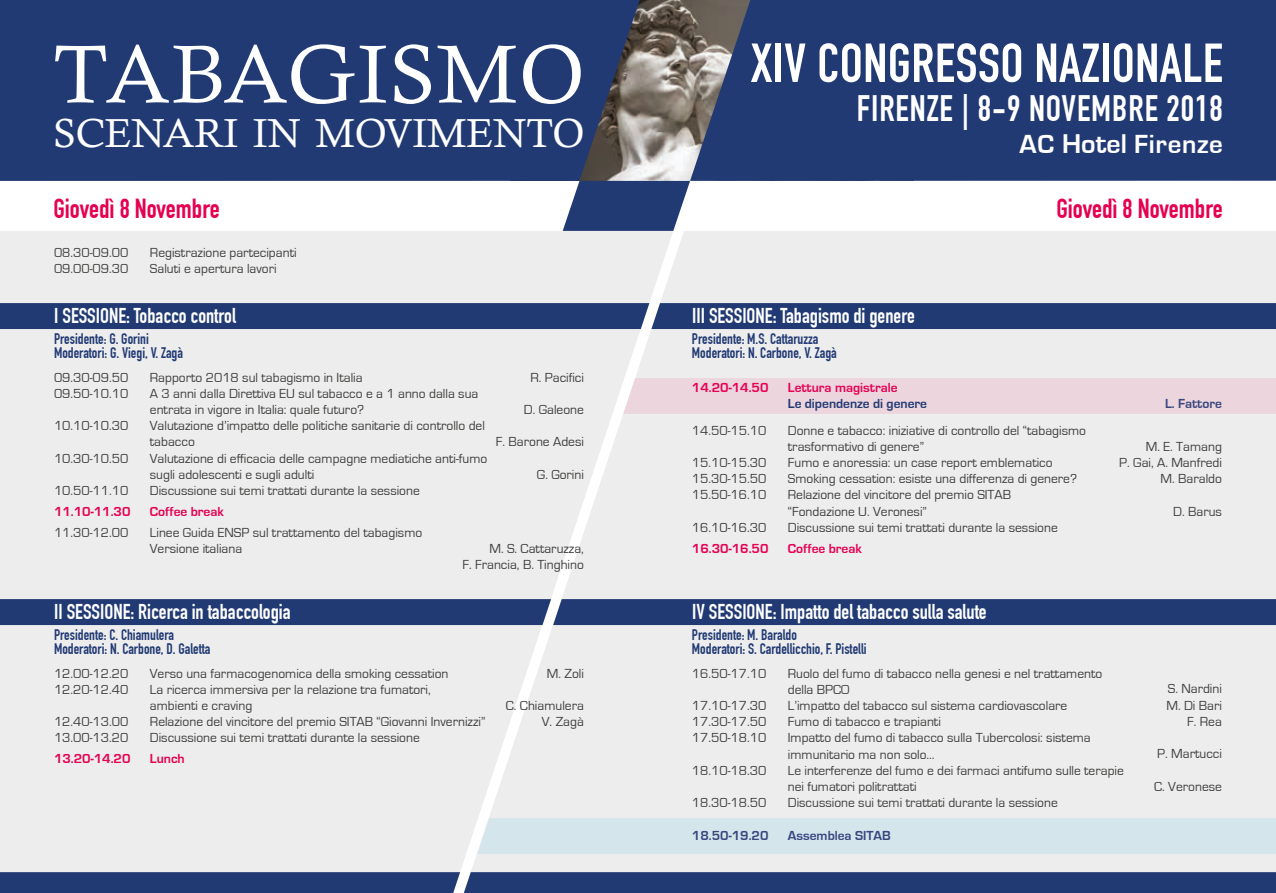
<style>
.page{position:relative;width:1276px;height:893px;background:#fff}
.page>*{position:absolute;margin:0;border:0;box-sizing:border-box;transform-origin:0 0}
.t1{font:82.5px "Calisto";letter-spacing:.025em;color:#fff}
.t2{font:700 54px "DIN Condensed";letter-spacing:.01em;color:#fff}
.t3{font:40.5px "Calisto";color:#fff}
.t4{font:700 36px "DIN Condensed";letter-spacing:.025em;color:#fff}
.t5{font:700 27px "DIN Condensed";color:#e50051}
.t6{font:700 27px "Eurostile";letter-spacing:.025em;color:#fff}
.t7{font:700 21px "DIN Condensed";color:#fff}
.t8{font:700 15px/13.5px "DIN Condensed";color:#213a74}
.t9{font:13.5px/16.2px "Eurostile";color:#3d3d3c}
.t10{font:700 13.5px "Eurostile";color:#e50051}
.t11{font:700 13.5px "Eurostile";color:#38467e}
.t12{font:700 13.5px "Eurostile";color:#213a74}
.s1{font-size:28.05px}
</style>
<div class="page">
<div style="left:0;top:231px;width:1276px;height:641px;background:#ededed"></div>
<div style="left:0;top:872px;width:1276px;height:21px;background:#213a74"></div>
<svg style="left:0;top:0;width:1276px;height:181px;background:#2b4174"></svg>
<svg style="left:563px;top:181px;width:127px;height:50px;background:#3e5386"></svg>
<svg style="left:857px;top:94px;width:14px;height:29px"></svg>
<div style="left:872px;top:95px;width:5px;height:27px;border:2px solid #213a74"></div>
<div style="left:879px;top:94px;width:75px;height:29px;background:#213a74"></div>
<div style="left:963px;top:93px;width:4px;height:38px;border:2px solid #213a74"></div>
<svg style="left:977px;top:93px;width:15px;height:30px"></svg>
<div style="left:993px;top:109px;width:12px;height:5px;border:2px solid #213a74"></div>
<div style="left:1006px;top:93px;width:217px;height:62px;background:#213a74"></div>
<div style="left:623px;top:378px;width:653px;height:36px;background:#ecd5dd"></div>
<div style="left:0;top:303px;width:1276px;height:26px;background:#213a74"></div>
<div style="left:0;top:599px;width:1276px;height:26px;background:#213a74"></div>
<div style="left:477px;top:818px;width:799px;height:36px;background:#d5e5ec"></div>
<h1 class="t1" style="left:53px;top:26px;width:532px">TABAGISMO</h1>
<h3 class="t3" style="left:53px;top:110px;width:532px">SCENARI IN MOVIMENTO</h3>
<h2 class="t2" style="left:751px;top:31px;width:473px">XIV CONGRESSO NAZIONALE</h2>
<h3 class="t4" style="left:857px;top:88px;width:367px">FIRENZE | 8-9 NOVEMBRE 2018</h3>
<h3 class="t6" style="left:1019px;top:129px;width:205px">AC <span class="s1">Hotel</span> Firenze</h3>
<h3 class="t5" style="left:53px;top:192px;width:168px">Giovedì 8 Novembre</h3>
<h3 class="t5" style="left:1056px;top:192px;width:168px">Giovedì 8 Novembre</h3>
<p class="t9" style="left:54px;top:245px;width:76px">08.30-09.00<br>09.00-09.30</p>
<p class="t9" style="left:150px;top:245px;width:148px">Registrazione partecipanti<br>Saluti e apertura lavori</p>
<h3 class="t7" style="left:54px;top:303px;width:183px">I SESSIONE: Tobacco control</h3>
<p class="t8" style="left:54px;top:332px;width:130px">Presidente: G. Gorini<br>Moderatori: G. Viegi, V. Zagà</p>
<p class="t9" style="left:54px;top:369px;width:76px">09.30-09.50<br>09.50-10.10</p>
<p class="t9" style="left:54px;top:418px;width:76px">10.10-10.30</p>
<p class="t9" style="left:54px;top:450px;width:76px">10.30-10.50</p>
<p class="t9" style="left:54px;top:483px;width:76px">10.50-11.10</p>
<p class="t10" style="left:54px;top:504px;width:78px">11.10-11.30</p>
<p class="t9" style="left:54px;top:525px;width:76px">11.30-12.00</p>
<p class="t9" style="left:530px;top:369px;width:55px">R. Pacifici</p>
<p class="t9" style="left:524px;top:402px;width:61px">D. Galeone</p>
<p class="t9" style="left:496px;top:434px;width:89px">F. Barone Adesi</p>
<p class="t9" style="left:537px;top:466px;width:48px">G. Gorini</p>
<p class="t9" style="left:150px;top:369px;width:339px">Rapporto 2018 sul tabagismo in Italia<br>A 3 anni dalla Direttiva EU sul tabacco e a 1 anno dalla sua entrata in vigore in Italia: quale futuro?<br>Valutazione d’impatto delle politiche sanitarie di controllo del tabacco<br>Valutazione di efficacia delle campagne mediatiche anti-fumo sugli adolescenti e sugli adulti<br>Discussione sui temi trattati durante la sessione</p>
<p class="t10" style="left:150px;top:504px;width:76px">Coffee break</p>
<p class="t9" style="left:150px;top:525px;width:274px">Linee Guida ENSP sul trattamento del tabagismo<br>Versione italiana</p>
<p class="t9" style="left:462px;top:541px;width:123px;text-align:right">M. S. Cattaruzza,<br>F. Francia, B. Tinghino</p>
<h3 class="t7" style="left:54px;top:599px;width:238px">II SESSIONE: Ricerca in tabaccologia</h3>
<p class="t8" style="left:54px;top:628px;width:158px">Presidente: C. Chiamulera<br>Moderatori: N. Carbone, D. Galetta</p>
<p class="t9" style="left:54px;top:665px;width:76px">12.00-12.20<br>12.20-12.40</p>
<p class="t9" style="left:54px;top:714px;width:76px">12.40-13.00<br>13.00-13.20</p>
<p class="t10" style="left:54px;top:751px;width:78px">13.20-14.20</p>
<p class="t9" style="left:150px;top:665px;width:337px">Verso una farmacogenomica della smoking cessation<br>La ricerca immersiva per la relazione tra fumatori,<br>ambienti e craving<br>Relazione del vincitore del premio SITAB “Giovanni Invernizzi” Discussione sui temi trattati durante la sessione</p>
<p class="t10" style="left:150px;top:751px;width:36px">Lunch</p>
<p class="t9" style="left:547px;top:665px;width:39px">M. Zoli</p>
<p class="t9" style="left:506px;top:698px;width:80px;text-align:right">C. Chiamulera<br>V. Zagà</p>
<h3 class="t7" style="left:692px;top:303px;width:224px">III SESSIONE: Tabagismo di genere</h3>
<p class="t8" style="left:692px;top:332px;width:146px">Presidente: M.S. Cattaruzza<br>Moderatori: N. Carbone, V. Zagà</p>
<p class="t10" style="left:692px;top:380px;width:78px">14.20-14.50</p>
<p class="t10" style="left:788px;top:380px;width:111px">Lettura magistrale</p>
<p class="t12" style="left:788px;top:397px;width:141px">Le dipendenze di genere</p>
<p class="t9" style="left:692px;top:422px;width:76px">14.50-15.10</p>
<p class="t9" style="left:692px;top:455px;width:76px;text-align:justify">15.10-15.30<br>15.30-15.50<br>15.50-16.10</p>
<p class="t9" style="left:692px;top:520px;width:76px">16.10-16.30</p>
<p class="t10" style="left:692px;top:541px;width:78px">16.30-16.50</p>
<p class="t9" style="left:788px;top:422px;width:300px">Donne e tabacco: iniziative di controllo del “tabagismo trasformativo di genere”<br>Fumo e anoressia: un case report emblematico Smoking cessation: esiste una differenza di genere?<br>Relazione del vincitore del premio SITAB<br>“Fondazione U. Veronesi”<br>Discussione sui temi trattati durante la sessione</p>
<p class="t10" style="left:788px;top:541px;width:76px">Coffee break</p>
<h3 class="t7" style="left:692px;top:599px;width:296px">IV SESSIONE: Impatto del tabacco sulla salute</h3>
<p class="t8" style="left:692px;top:628px;width:176px">Presidente: M. Baraldo<br>Moderatori: S. Cardellicchio, F. Pistelli</p>
<p class="t11" style="left:1165px;top:397px;width:58px">L. Fattore</p>
<p class="t9" style="left:1119px;top:439px;width:104px;text-align:right">M. E. Tamang<br>P. Gai, A. Manfredi<br>M. Baraldo</p>
<p class="t9" style="left:1173px;top:503px;width:50px">D. Barus</p>
<p class="t9" style="left:692px;top:665px;width:76px">16.50-17.10</p>
<p class="t9" style="left:692px;top:698px;width:76px;text-align:justify">17.10-17.30<br>17.30-17.50<br>17.50-18.10</p>
<p class="t9" style="left:692px;top:762px;width:76px">18.10-18.30</p>
<p class="t9" style="left:692px;top:795px;width:76px">18.30-18.50</p>
<p class="t11" style="left:692px;top:828px;width:78px">18.50-19.20</p>
<p class="t9" style="left:788px;top:665px;width:337px">Ruolo del fumo di tabacco nella genesi e nel trattamento della BPCO<br>L’impatto del tabacco sul sistema cardiovascolare<br>Fumo di tabacco e trapianti<br>Impatto del fumo di tabacco sulla Tubercolosi: sistema immunitario ma non solo…<br>Le interferenze del fumo e dei farmaci antifumo sulle terapie nei fumatori politrattati<br>Discussione sui temi trattati durante la sessione</p>
<p class="t11" style="left:788px;top:828px;width:104px">Assemblea SITAB</p>
<p class="t9" style="left:1166px;top:681px;width:57px;text-align:right">S. Nardini<br>M. Di Bari<br>F. Rea</p>
<p class="t9" style="left:1157px;top:746px;width:66px">P. Martucci</p>
<p class="t9" style="left:1154px;top:778px;width:69px">C. Veronese</p>
</div>
